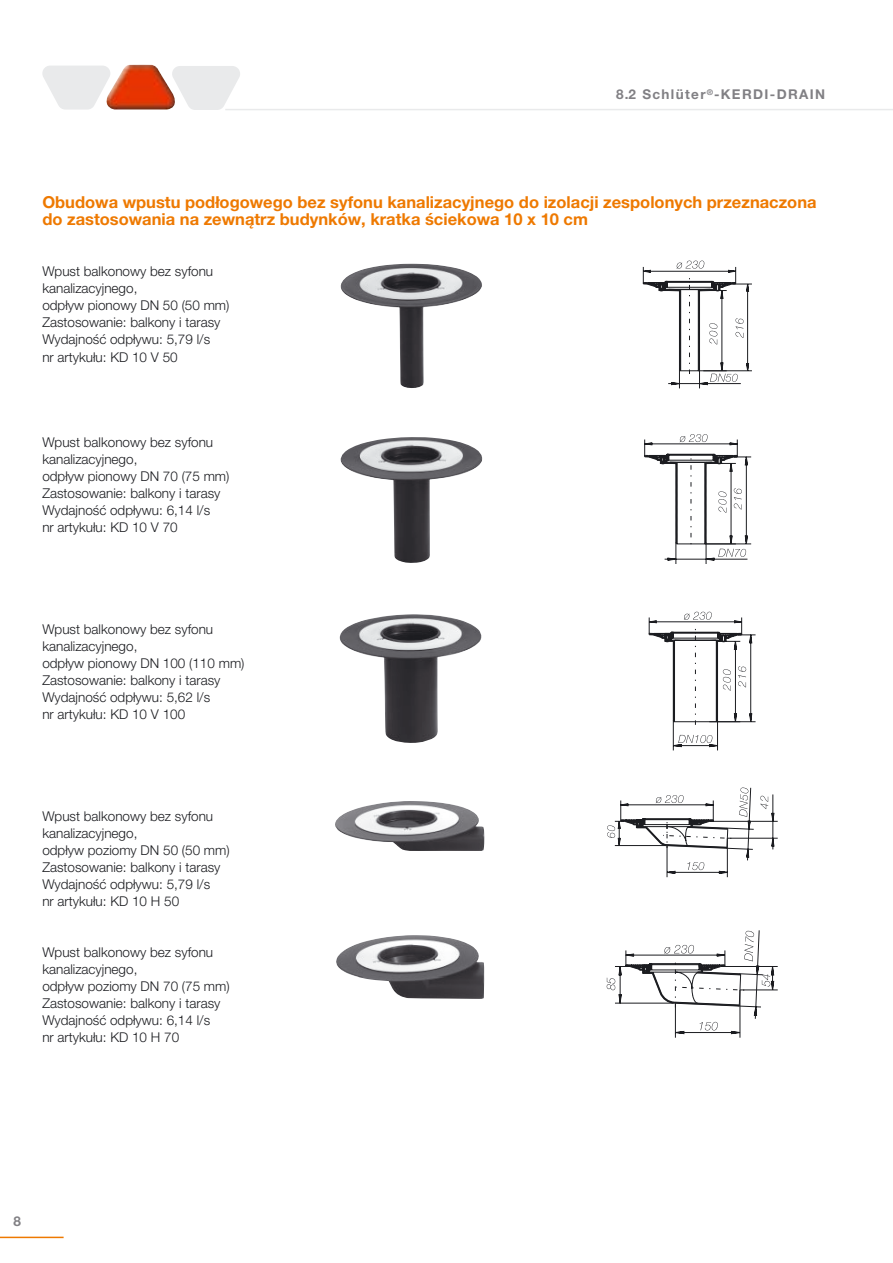
<style>
.page{position:relative;width:893px;height:1263px;background:#fff}
.page>*{position:absolute;margin:0;border:0;box-sizing:border-box;transform-origin:0 0}
.t1{font:700 16.5px/17px "Helvetica Neue LT Pro";color:#ee7900}
.t2{font:300 13.5px/17px "Helvetica Neue LT Pro";color:#1b1c20}
.t3{font:700 13.5px "Helvetica Neue LT Pro";letter-spacing:.1em;color:#818084}
</style>
<div class="page">
<hr style="left:225px;top:109px;width:667px;height:1px;background:#e9eaeb">
<svg style="left:42px;top:65px;width:198px;height:45px"></svg>
<img style="left:340px;top:264px;width:142px;height:124px">
<img style="left:340px;top:437px;width:143px;height:126px">
<img style="left:339px;top:614px;width:143px;height:129px">
<img style="left:335px;top:801px;width:149px;height:50px">
<img style="left:336px;top:935px;width:148px;height:64px">
<svg style="left:642px;top:261px;width:110px;height:128px"></svg>
<svg style="left:644px;top:434px;width:107px;height:130px"></svg>
<svg style="left:648px;top:612px;width:107px;height:139px"></svg>
<svg style="left:607px;top:788px;width:171px;height:89px"></svg>
<svg style="left:606px;top:930px;width:172px;height:108px"></svg>
<hr style="left:0;top:1237px;width:64px;height:1px;background:#ee7900">
<p class="t3" style="left:616px;top:89px;width:210px">8.2 Schlüter<sup>®</sup>-KERDI-DRAIN</p>
<p class="t1" style="left:42px;top:195px;width:775px">Obudowa wpustu podłogowego bez syfonu kanalizacyjnego do izolacji zespolonych przeznaczona do zastosowania na zewnątrz budynków, kratka ściekowa 10 x 10 cm</p>
<p class="t2" style="left:42px;top:264px;width:189px">Wpust balkonowy bez syfonu kanalizacyjnego,<br>odpływ pionowy DN 50 (50 mm)<br>Zastosowanie: balkony i tarasy<br>Wydajność odpływu: 5,79 l/s<br>nr artykułu: KD 10 V 50</p>
<p class="t2" style="left:42px;top:434px;width:189px">Wpust balkonowy bez syfonu kanalizacyjnego,<br>odpływ pionowy DN 70 (75 mm)<br>Zastosowanie: balkony i tarasy<br>Wydajność odpływu: 6,14 l/s<br>nr artykułu: KD 10 V 70</p>
<p class="t2" style="left:42px;top:622px;width:204px">Wpust balkonowy bez syfonu kanalizacyjnego,<br>odpływ pionowy DN 100 (110 mm)<br>Zastosowanie: balkony i tarasy<br>Wydajność odpływu: 5,62 l/s<br>nr artykułu: KD 10 V 100</p>
<p class="t2" style="left:42px;top:809px;width:189px">Wpust balkonowy bez syfonu kanalizacyjnego,<br>odpływ poziomy DN 50 (50 mm)<br>Zastosowanie: balkony i tarasy<br>Wydajność odpływu: 5,79 l/s<br>nr artykułu: KD 10 H 50</p>
<p class="t2" style="left:42px;top:945px;width:189px">Wpust balkonowy bez syfonu kanalizacyjnego,<br>odpływ poziomy DN 70 (75 mm)<br>Zastosowanie: balkony i tarasy<br>Wydajność odpływu: 6,14 l/s<br>nr artykułu: KD 10 H 70</p>
<p class="t3" style="left:14px;top:1216px;width:9px">8</p>
</div>
